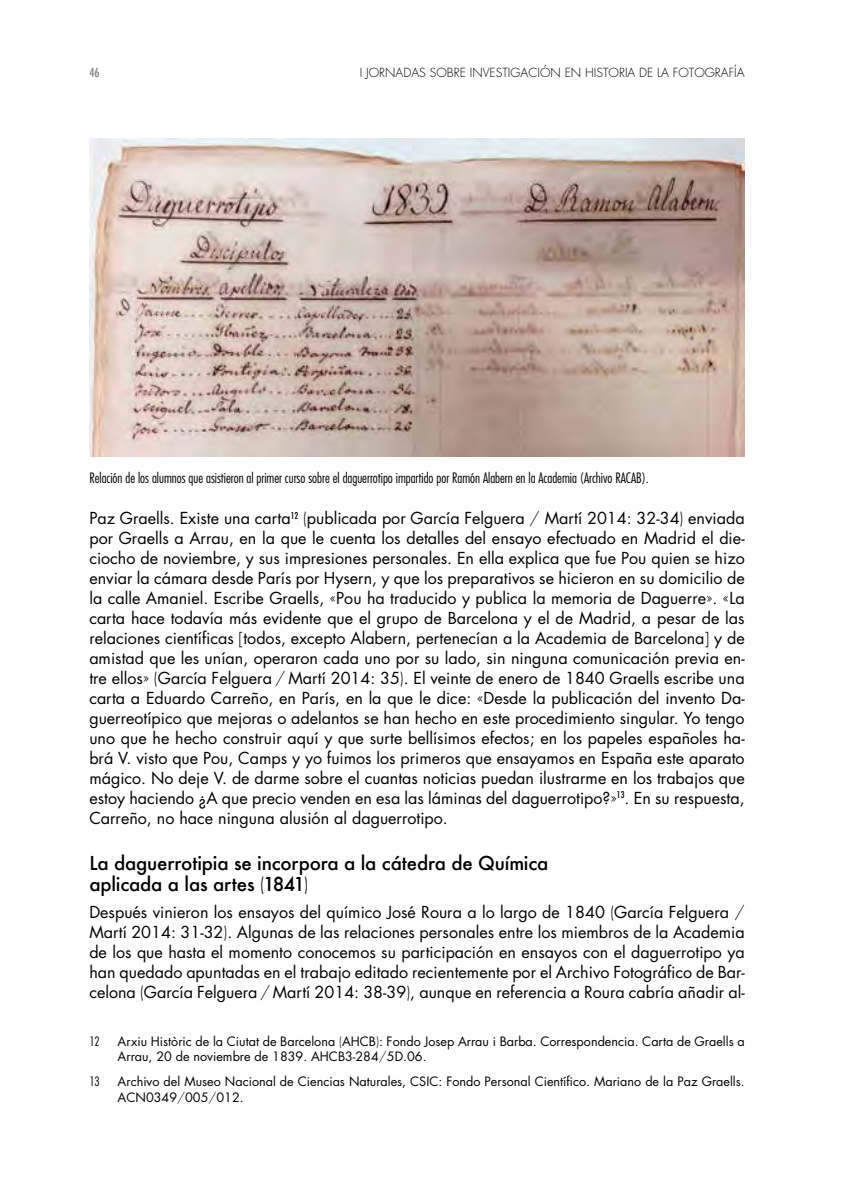
<style>
.page{position:relative;width:844px;height:1191px;background:#fff}
.page>*{position:absolute;margin:0;border:0;box-sizing:border-box;transform-origin:0 0}
.t1{font:500 18.72px/21px "Futura";letter-spacing:-.01em;color:#000}
.t2{font:16.1px/19.9px "Futura";color:#000;text-align:justify}
.t3{font:300 condensed 14px "Futura";color:#000}
.t4{font:12.6px/15.2px "Futura";color:#000}
.t5{font:300 condensed 12.6px "Futura";color:#000}
.t6{font:300 12.25px "Futura";color:#000}
.t7{font:500 condensed 12.25px "Futura";color:#7e7f81}
.s1{font-weight:300}
</style>
<div class="page">
<img style="left:89px;top:139px;width:655px;height:317px">
<p class="t7" style="left:89px;top:64px;width:12px">46</p>
<p class="t6" style="left:359px;top:64px;width:386px">I JORNADAS SOBRE INVESTIGACIÓN EN HISTORIA DE LA FOTOGRAFÍA</p>
<p class="t3" style="left:89px;top:469px;width:561px">Relación de los alumnos que asistieron al primer curso sobre el daguerrotipo impartido por Ramón Alabern en la Academia (Archivo RACAB).</p>
<p class="t2" style="left:89px;top:508px;width:656px">Paz Graells. Existe una carta<sup>12</sup> <span class="s1">(</span>publicada por García Felguera <span class="s1">/</span> Martí 2014: 32-34<span class="s1">)</span> enviada por Graells a Arrau, en la que le cuenta los detalles del ensayo efectuado en Madrid el die&shy;ciocho de noviembre, y sus impresiones personales. En ella explica que fue Pou quien se hizo enviar la cámara desde París por Hysern, y que los preparativos se hicieron en su domicilio de la calle Amaniel. Escribe Graells, <span class="s1">«</span>Pou ha traducido y publica la memoria de Daguerre<span class="s1">»</span>. <span class="s1">«</span>La carta hace todavía más evidente que el grupo de Barcelona y el de Madrid, a pesar de las relaciones científicas <span class="s1">[</span>todos, excepto Alabern, pertenecían a la Academia de Barcelona<span class="s1">]</span> y de amistad que les unían, operaron cada uno por su lado, sin ninguna comunicación previa en&shy;tre ellos<span class="s1">» (</span>García Felguera <span class="s1">/</span> Martí 2014: 35<span class="s1">)</span>. El veinte de enero de 1840 Graells escribe una carta a Eduardo Carreño, en París, en la que le dice: <span class="s1">«</span>Desde la publicación del invento Da&shy;guerreotípico que mejoras o adelantos se han hecho en este procedimiento singular. Yo tengo uno que he hecho construir aquí y que surte bellísimos efectos; en los papeles españoles ha&shy;brá V. visto que Pou, Camps y yo fuimos los primeros que ensayamos en España este aparato mágico. No deje V. de darme sobre el cuantas noticias puedan ilustrarme en los trabajos que estoy haciendo ¿A que precio venden en esa las láminas del daguerrotipo?<span class="s1">»</span><sup>13</sup>. En su respuesta, Carreño, no hace ninguna alusión al daguerrotipo.</p>
<p class="t1" style="left:89px;top:852px;width:460px">La daguerrotipia se incorpora a la cátedra de Química aplicada a las artes <span class="s1">(</span>1841<span class="s1">)</span></p>
<p class="t2" style="left:89px;top:901px;width:656px">Después vinieron los ensayos del químico José Roura a lo largo de 1840 <span class="s1">(</span>García Felguera <span class="s1">/ </span>Martí 2014: 31-32<span class="s1">)</span>. Algunas de las relaciones personales entre los miembros de la Academia de los que hasta el momento conocemos su participación en ensayos con el daguerrotipo ya han quedado apuntadas en el trabajo editado recientemente por el Archivo Fotográfico de Bar&shy;celona <span class="s1">(</span>García Felguera <span class="s1">/</span> Martí 2014: 38-39<span class="s1">)</span>, aunque en referencia a Roura cabría añadir al-</p>
<p class="t5" style="left:89px;top:1033px;width:12px">12</p>
<p class="t4" style="left:118px;top:1033px;width:628px">Arxiu Històric de la Ciutat de Barcelona <span class="s1">(</span>AHCB<span class="s1">)</span>: Fondo Josep Arrau i Barba. Correspondencia. Carta de Graells a<br>Arrau, 20 de noviembre de 1839. AHCB3-284<span class="s1">/</span>5D.06.</p>
<p class="t5" style="left:89px;top:1073px;width:12px">13</p>
<p class="t4" style="left:118px;top:1074px;width:628px">Archivo del Museo Nacional de Ciencias Naturales, CSIC: Fondo Personal Científico. Mariano de la Paz Graells.<br>ACN0349<span class="s1">/</span>005<span class="s1">/</span>012.</p>
</div>
